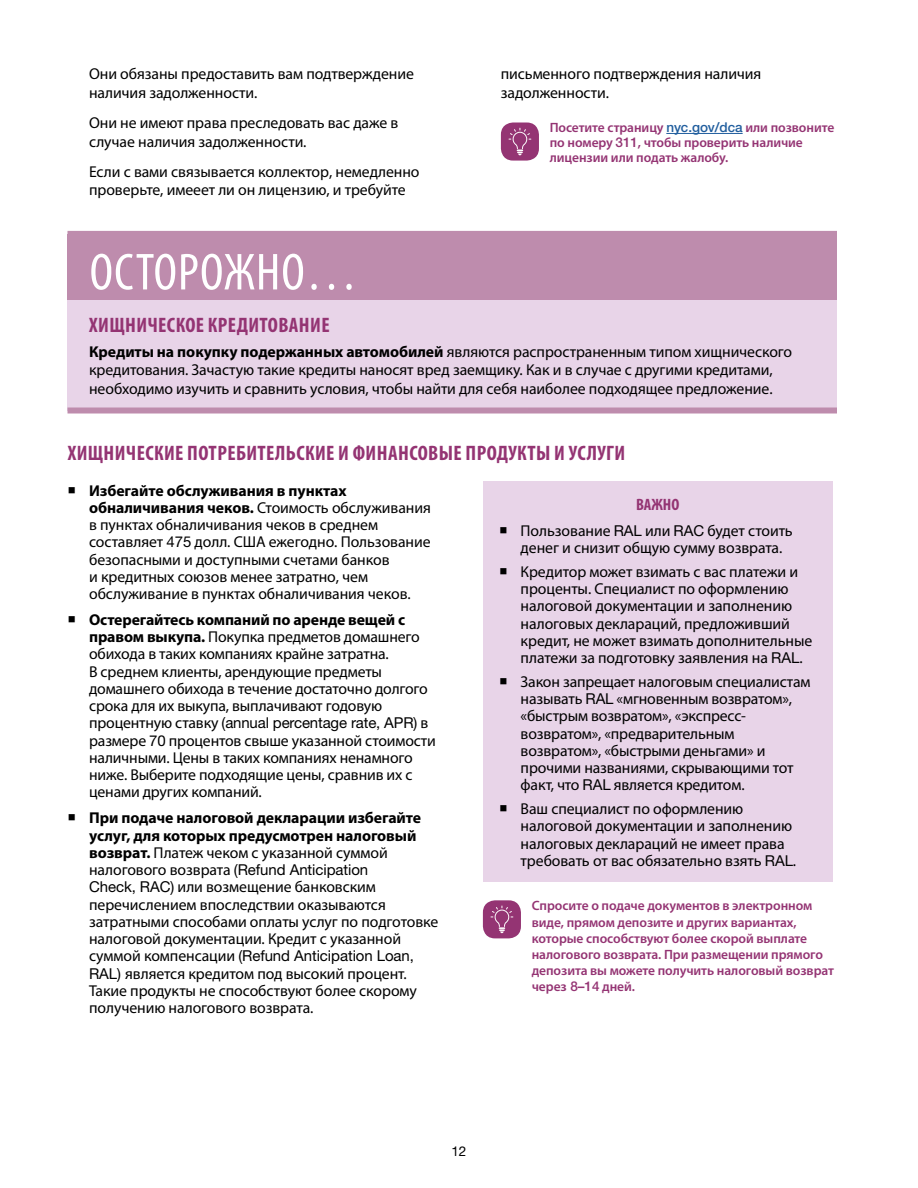
<style>
.page{position:relative;width:918px;height:1188px;background:#fff}
.page>*{position:absolute;margin:0;border:0;box-sizing:border-box;transform-origin:0 0}
.t1{font:condensed 52.5px "Myriad Pro";letter-spacing:.02em;color:#fff}
.t2{font:700 condensed 21px "Myriad Pro";letter-spacing:.02em;color:#943473}
.t3{font:700 condensed 16.5px "Myriad Pro";letter-spacing:-.005em;color:#943473}
.t4{font:15.75px/17.2px "Myriad Pro";letter-spacing:-.005em;color:#000}
.t5{font:700 15.75px/17.2px "Myriad Pro";letter-spacing:-.005em;color:#000}
.t6{font:15px "Helvetica Neue LT Std";letter-spacing:-.005em;color:#000}
.t7{font:600 13.5px/16.2px "Myriad Pro";letter-spacing:-.005em;color:#943473}
.t8{font:13.5px "Helvetica Neue LT Std";color:#000}
.s1{font-family:"Helvetica Neue LT Std";font-weight:500;color:#215e9e}
.s2{font-family:"Helvetica Neue LT Std";font-weight:500}
.s3{font-weight:700}
.s4{font-family:"Helvetica Neue LT Std";font-size:15px}
.s5{font-family:"Myriad Pro";font-size:15.75px}
.s6{font-weight:400}
</style>
<div class="page">
<hr style="left:666px;top:133px;width:77px;height:1px;background:#215e9e">
<div style="left:501px;top:123px;width:38px;height:38px;background:#943473;border-radius:12px"></div>
<svg style="left:509px;top:128px;width:22px;height:27px"></svg>
<div style="left:483px;top:481px;width:349px;height:401px;background:#e8d4e8"></div>
<div style="left:483px;top:900px;width:38px;height:38px;background:#943473;border-radius:12px"></div>
<svg style="left:491px;top:906px;width:22px;height:27px"></svg>
<div style="left:68px;top:234px;width:769px;height:66px;background:#be8cad"></div>
<div style="left:68px;top:300px;width:769px;height:111px;background:#e8d4e8"></div>
<div style="left:68px;top:231px;width:769px;height:6px;background:#be8cad"></div>
<div style="left:68px;top:408px;width:769px;height:6px;background:#be8cad"></div>
<p class="t4" style="left:89px;top:64px;width:326px;line-height:18.9px">Они обязаны предоставить вам подтверждение наличия задолженности.</p>
<p class="t4" style="left:89px;top:113px;width:311px;line-height:18.9px">Они не имеют права преследовать вас даже в случае наличия задолженности.</p>
<p class="t4" style="left:89px;top:162px;width:332px;line-height:18.9px">Если с вами связывается коллектор, немедленно проверьте, имееет ли он лицензию, и требуйте</p>
<p class="t4" style="left:501px;top:64px;width:262px;line-height:18.9px">письменного подтверждения наличия задолженности.</p>
<p class="t7" style="left:550px;top:120px;width:286px;line-height:15px">Посетите страницу <span class="s1">nyc.gov/dca</span> или позвоните по номеру <span class="s2">311</span>, чтобы проверить наличие лицензии или подать жалобу.</p>
<h1 class="t1" style="left:90px;top:244px;width:270px">ОСТОРОЖНО…</h1>
<h2 class="t2" style="left:89px;top:312px;width:242px">ХИЩНИЧЕСКОЕ КРЕДИТОВАНИЕ</h2>
<p class="t4" style="left:89px;top:342px;width:705px;line-height:18.9px"><span class="s3">Кредиты на покупку подержанных автомобилей</span> являются распространенным типом хищнического кредитования. Зачастую такие кредиты наносят вред заемщику. Как и в случае с другими кредитами, необходимо изучить и сравнить условия, чтобы найти для себя наиболее подходящее предложение.</p>
<h2 class="t2" style="left:68px;top:440px;width:559px">ХИЩНИЧЕСКИЕ ПОТРЕБИТЕЛЬСКИЕ И ФИНАНСОВЫЕ ПРОДУКТЫ И УСЛУГИ</h2>
<p class="t4" style="left:89px;top:481px;width:343px"><span class="s3">Избегайте обслуживания в пунктах обналичивания чеков.</span> Стоимость обслуживания в пунктах обналичивания чеков в среднем составляет <span class="s4">475</span> долл. США ежегодно. Пользование безопасными и доступными счетами банков<br>и кредитных союзов менее затратно, чем обслуживание в пунктах обналичивания чеков.</p>
<p class="t4" style="left:89px;top:611px;width:340px"><span class="s3">Остерегайтесь компаний по аренде вещей с правом выкупа.</span> Покупка предметов домашнего обихода в таких компаниях крайне затратна.<br>В среднем клиенты, арендующие предметы домашнего обихода в течение достаточно долгого срока для их выкупа, выплачивают годовую</p>
<p class="t6" style="left:89px;top:714px;width:341px"><span class="s5">процентную ставку</span> (annual percentage rate, APR) <span class="s5">в</span></p>
<p class="t4" style="left:89px;top:732px;width:348px">размере <span class="s4">70</span> процентов свыше указанной стоимости наличными. Цены в таких компаниях ненамного ниже. Выберите подходящие цены, сравнив их с ценами других компаний.</p>
<p class="t5" style="left:89px;top:809px;width:334px">При подаче налоговой декларации избегайте услуг, для которых предусмотрен налоговый возврат. <span class="s6">Платеж чеком с указанной суммой</span></p>
<p class="t6" style="left:89px;top:861px;width:281px"><span class="s5">налогового возврата</span> (Refund Anticipation</p>
<p class="t4" style="left:89px;top:878px;width:351px"><span class="s4">Check, RAC)</span> или возмещение банковским перечислением впоследствии оказываются затратными способами оплаты услуг по подготовке налоговой документации. Кредит с указанной</p>
<p class="t6" style="left:89px;top:947px;width:326px"><span class="s5">суммой компенсации</span> (Refund Anticipation Loan,</p>
<p class="t4" style="left:89px;top:964px;width:329px"><span class="s4">RAL)</span> является кредитом под высокий процент.<br>Такие продукты не способствуют более скорому получению налогового возврата.</p>
<p class="t3" style="left:636px;top:494px;width:45px">ВАЖНО</p>
<p class="t4" style="left:521px;top:522px;width:274px;text-indent:-22px">○ Пользование <span class="s4">RAL</span> или <span class="s4">RAC</span> будет стоить денег и снизит общую сумму возврата.</p>
<p class="t4" style="left:521px;top:563px;width:293px;text-indent:-22px">○ Кредитор может взимать с вас платежи и проценты. Специалист по оформлению налоговой документации и заполнению налоговых деклараций, предложивший кредит, не может взимать дополнительные платежи за подготовку заявления на <span class="s4">RAL</span>.</p>
<p class="t4" style="left:521px;top:673px;width:291px;text-indent:-22px">○ Закон запрещает налоговым специалистам называть <span class="s4">RAL</span> «мгновенным возвратом», «быстрым возвратом», «экспресс&shy;возвратом», «предварительным возвратом», «быстрыми деньгами» и прочими названиями, скрывающими тот факт, что <span class="s4">RAL</span> является кредитом.</p>
<p class="t4" style="left:521px;top:800px;width:277px;text-indent:-22px">○ Ваш специалист по оформлению налоговой документации и заполнению налоговых деклараций не имеет права требовать от вас обязательно взять <span class="s4">RAL</span>.</p>
<p class="t7" style="left:532px;top:897px;width:304px">Спросите о подаче документов в электронном виде, прямом депозите и других вариантах, которые способствуют более скорой выплате налогового возврата. При размещении прямого депозита вы можете получить налоговый возврат через <span class="s2">8–14</span> дней.</p>
<p class="t8" style="left:452px;top:1143px;width:16px">12</p>
</div>
